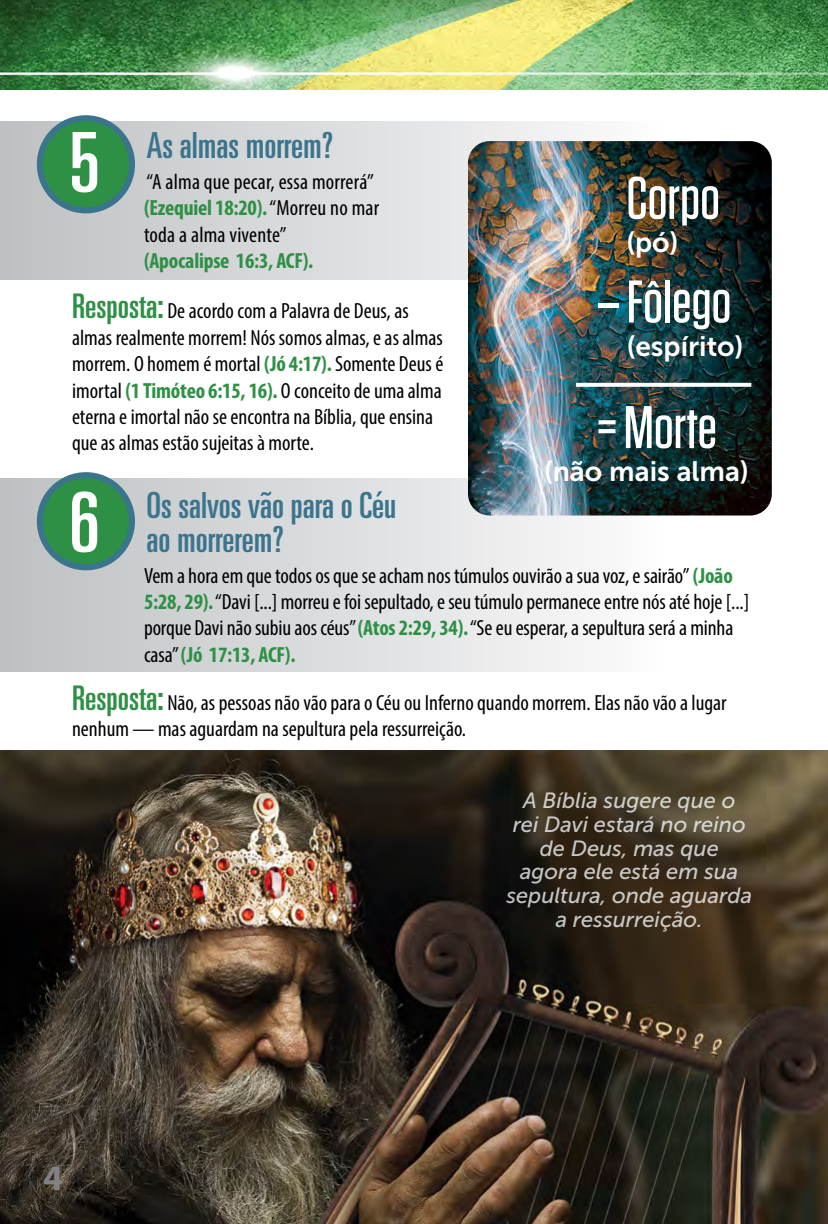
<style>
.page{position:relative;width:828px;height:1224px;background:#fff}
.page>*{position:absolute;margin:0;border:0;box-sizing:border-box;transform-origin:0 0}
.t1{font:ultra-condensed 83px "Univers";color:#fff}
.t2{font:500 60px "Tungsten";color:#fff}
.t3{font:ultra-condensed 36px/34px "Univers";color:#3a748d}
.t4{font:700 36px "Myriad Pro";color:#808285}
.t5{font:28px "Museo Sans 700";color:#fff}
.t6{font:condensed 22px/26.4px "Myriad Pro";color:#000}
.t7{font:italic 22px/23.8px "Museo Sans 500";color:#bcbec0;text-align:center}
.t8{font:700 condensed 22px "Myriad Pro";letter-spacing:-.01em;color:#2e9045}
.s1{font-weight:700;color:#2e9045}
.s2{font-family:"Univers";font-stretch:ultra-condensed;font-size:34px;color:#2e9045}
</style>
<div class="page">
<img style="left:0;top:750px;width:828px;height:474px">
<div style="left:0;top:478px;width:658px;height:193px;background:linear-gradient(to right,#bbbec1,#fcfcfc)"></div>
<div style="left:40px;top:475px;width:92px;height:92px;background:#2e9045;border-radius:50%"></div>
<div style="left:37px;top:472px;width:98px;height:98px;border:6px solid #3a748d;border-radius:50%"></div>
<div style="left:0;top:121px;width:658px;height:158px;background:linear-gradient(to right,#babec0,#fdfcfc)"></div>
<div style="left:40px;top:118px;width:92px;height:92px;background:#2e9045;border-radius:50%"></div>
<div style="left:37px;top:115px;width:98px;height:98px;border:6px solid #3a748d;border-radius:50%"></div>
<img style="left:468px;top:141px;width:304px;height:375px">
<svg style="left:576px;top:383px;width:175px;height:4px"></svg>
<img style="left:0;top:0;width:828px;height:90px">
<h1 class="t1" style="left:69px;top:115px;width:32px">5</h1>
<h3 class="t3" style="left:146px;top:128px;width:188px">As almas morrem?</h3>
<p class="t6" style="left:144px;top:168px;width:237px">“A alma que pecar, essa morrerá” <span class="s1">(Ezequiel 18:20).</span> “Morreu no mar toda a alma vivente”</p>
<p class="t8" style="left:144px;top:247px;width:171px">(Apocalipse 16:3, ACF).</p>
<p class="t6" style="left:72px;top:298px;width:373px"><span class="s2">Resposta:</span> De acordo com a Palavra de Deus, as almas realmente morrem! Nós somos almas, e as almas morrem. O homem é mortal <span class="s1">(Jó 4:17).</span> Somente Deus é imortal <span class="s1">(1 Timóteo 6:15, 16).</span> O conceito de uma alma eterna e imortal não se encontra na Bíblia, que ensina que as almas estão sujeitas à morte.</p>
<h1 class="t1" style="left:69px;top:475px;width:32px">6</h1>
<h3 class="t3" style="left:146px;top:488px;width:251px">Os salvos vão para o Céu ao morrerem?</h3>
<p class="t6" style="left:144px;top:562px;width:607px">Vem a hora em que todos os que se acham nos túmulos ouvirão a sua voz, e sairão” <span class="s1">(João 5:28, 29).</span> “Davi [...] morreu e foi sepultado, e seu túmulo permanece entre nós até hoje [...] porque Davi não subiu aos céus” <span class="s1">(Atos 2:29, 34).</span> “Se eu esperar, a sepultura será a minha casa” <span class="s1">(Jó 17:13, ACF).</span></p>
<p class="t6" style="left:72px;top:689px;width:656px"><span class="s2">Resposta:</span> Não, as pessoas não vão para o Céu ou Inferno quando morrem. Elas não vão a lugar nenhum — mas aguardam na sepultura pela ressurreição.</p>
<h2 class="t2" style="left:626px;top:167px;width:95px">Corpo</h2>
<p class="t5" style="left:626px;top:227px;width:53px">(pó)</p>
<h2 class="t2" style="left:598px;top:270px;width:135px">– Fôlego</h2>
<p class="t5" style="left:627px;top:331px;width:118px">(espírito)</p>
<h2 class="t2" style="left:598px;top:396px;width:121px">=Morte</h2>
<p class="t5" style="left:544px;top:456px;width:206px">(não mais alma)</p>
<p class="t7" style="left:506px;top:789px;width:247px">A Bíblia sugere que o<br>rei Davi estará no reino de Deus, mas que<br>agora ele está em sua sepultura, onde aguarda a ressurreição.</p>
<h3 class="t4" style="left:43px;top:1155px;width:21px">4</h3>
</div>
